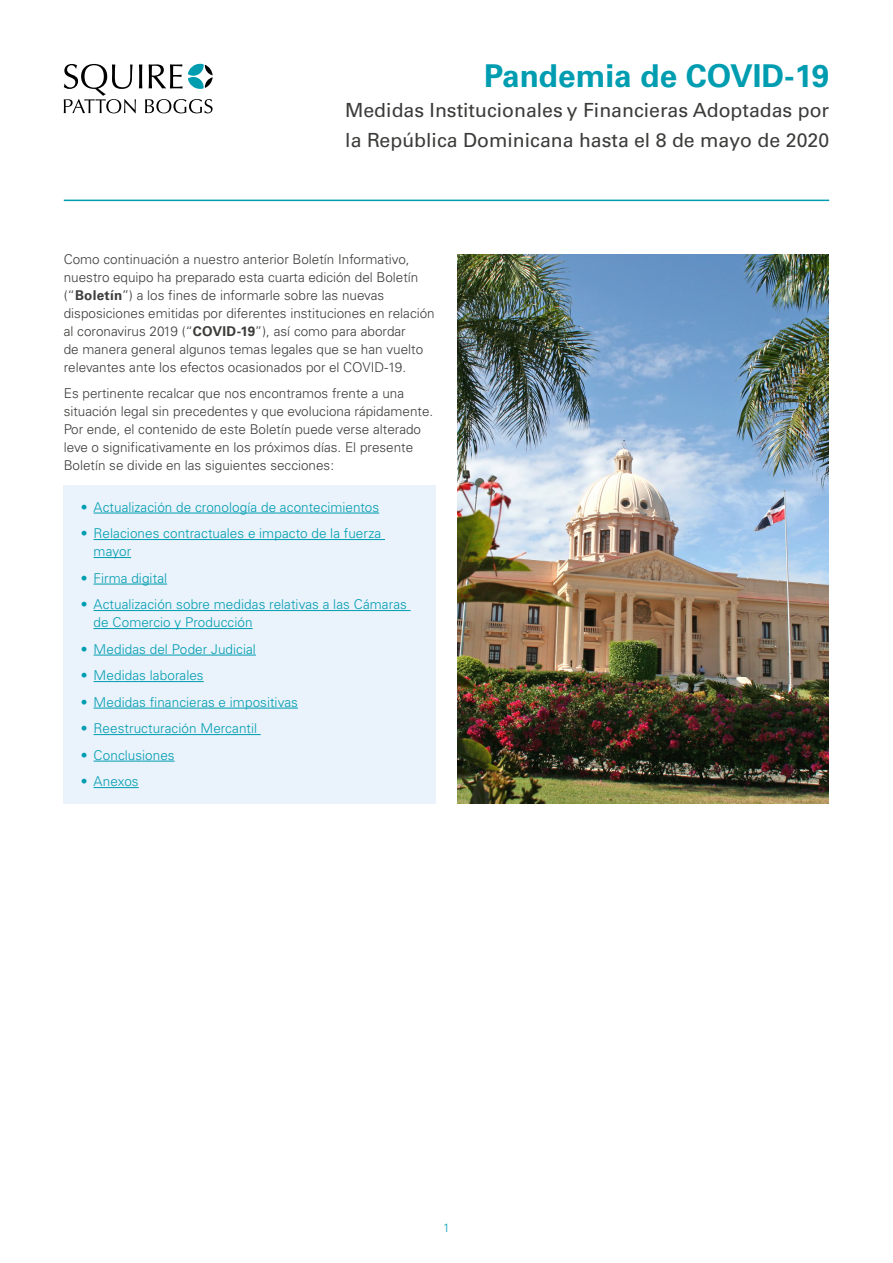
<style>
.page{position:relative;width:893px;height:1263px;background:#fff}
.page>*{position:absolute;margin:0;border:0;box-sizing:border-box;transform-origin:0 0}
.t1{font:700 31.5px "Univers LTCYR 65";color:#009db1}
.t2{font:19.5px/30px "Univers LTCYR 55 Roman";color:#3c3c3b}
.t3{font:300 13.5px/18px "Univers LTCYR 45";color:#3c3c3b}
.t4{font:300 13.5px/18px "Univers LTCYR 45";letter-spacing:.005em;color:#009db1}
.t5{font:300 12px "Univers LTCYR 45";color:#009db1}
.s1{font-family:"Univers LTCYR 65";font-weight:700}
</style>
<div class="page">
<svg style="left:64px;top:64px;width:149px;height:49px"></svg>
<hr style="left:64px;top:200px;width:765px;height:1px;background:#009db1">
<div style="left:64px;top:485px;width:372px;height:318px;background:#eaf2fb"></div>
<hr style="left:94px;top:513px;width:285px;height:1px;background:#009db1">
<hr style="left:94px;top:539px;width:291px;height:1px;background:#009db1">
<hr style="left:94px;top:557px;width:37px;height:1px;background:#009db1">
<hr style="left:94px;top:584px;width:73px;height:1px;background:#009db1">
<hr style="left:94px;top:610px;width:317px;height:1px;background:#009db1">
<hr style="left:94px;top:628px;width:159px;height:1px;background:#009db1">
<hr style="left:94px;top:655px;width:162px;height:1px;background:#009db1">
<hr style="left:94px;top:681px;width:110px;height:1px;background:#009db1">
<hr style="left:94px;top:708px;width:204px;height:1px;background:#009db1">
<hr style="left:94px;top:734px;width:167px;height:1px;background:#009db1">
<hr style="left:94px;top:761px;width:81px;height:1px;background:#009db1">
<hr style="left:94px;top:787px;width:45px;height:1px;background:#009db1">
<img style="left:457px;top:255px;width:371px;height:548px">
<h1 class="t1" style="left:484px;top:53px;width:347px">Pandemia de COVID-19</h1>
<h2 class="t2" style="left:345px;top:94px;width:486px">Medidas Institucionales y Financieras Adoptadas por la República Dominicana hasta el 8 de mayo de 2020</h2>
<p class="t3" style="left:64px;top:250px;width:372px">Como continuación a nuestro anterior Boletín Informativo, nuestro equipo ha preparado esta cuarta edición del Boletín (“<span class="s1">Boletín</span>”) a los fines de informarle sobre las nuevas disposiciones emitidas por diferentes instituciones en relación al coronavirus 2019 (“<span class="s1">COVID-19</span>”), así como para abordar<br>de manera general algunos temas legales que se han vuelto relevantes ante los efectos ocasionados por el COVID-19.</p>
<p class="t3" style="left:64px;top:384px;width:371px">Es pertinente recalcar que nos encontramos frente a una situación legal sin precedentes y que evoluciona rápidamente.<br>Por ende, el contenido de este Boletín puede verse alterado leve o significativamente en los próximos días. El presente Boletín se divide en las siguientes secciones:</p>
<p class="t4" style="left:81px;top:497px;width:300px">• Actualización de cronología de acontecimientos</p>
<p class="t4" style="left:94px;top:524px;width:289px;text-indent:-13px">• Relaciones contractuales e impacto de la fuerza mayor</p>
<p class="t4" style="left:81px;top:568px;width:88px">• Firma digital</p>
<p class="t4" style="left:94px;top:595px;width:315px;text-indent:-13px">• Actualización sobre medidas relativas a las Cámaras de Comercio y Producción</p>
<p class="t4" style="left:81px;top:639px;width:177px">• Medidas del Poder Judicial</p>
<p class="t4" style="left:81px;top:666px;width:124px">• Medidas laborales</p>
<p class="t4" style="left:81px;top:692px;width:219px">• Medidas financieras e impositivas</p>
<p class="t4" style="left:81px;top:719px;width:178px">• Reestructuración Mercantil</p>
<p class="t4" style="left:81px;top:745px;width:95px">• Conclusiones</p>
<p class="t4" style="left:81px;top:772px;width:59px">• Anexos</p>
<p class="t5" style="left:443px;top:1220px;width:8px">1</p>
</div>
